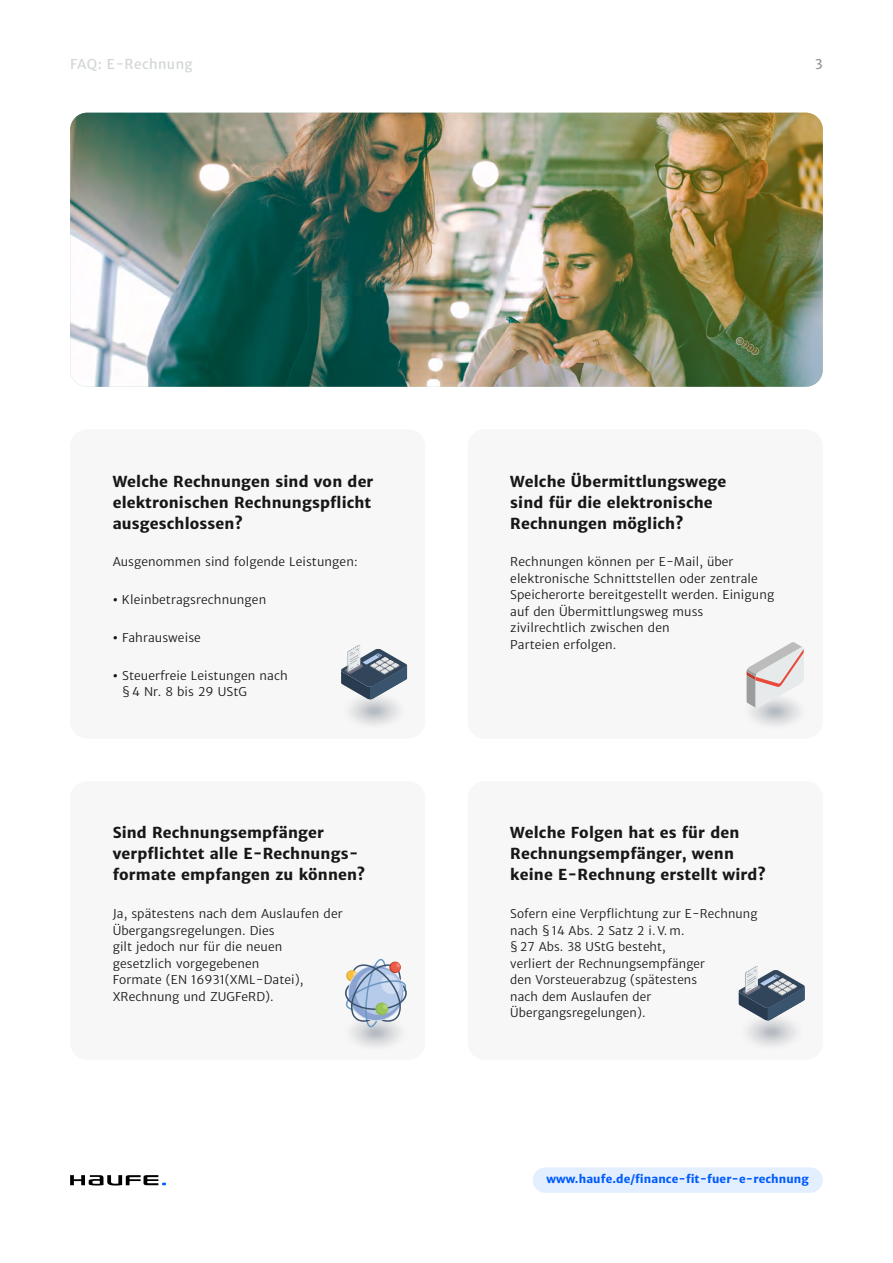
<style>
.page{position:relative;width:893px;height:1263px;background:#fff}
.page>*{position:absolute;margin:0;border:0;box-sizing:border-box;transform-origin:0 0}
.t1{font:700 15px/21px "Haufe Merriweather Sans";letter-spacing:.01em;color:#181716}
.t2{font:13.5px "Haufe Merriweather Sans";letter-spacing:.03em;color:#d2d5d7}
.t3{font:13.5px "Haufe Merriweather Sans";color:#8f939b}
.t4{font:12px/16.5px "Haufe Merriweather Sans Lt";letter-spacing:.01em;color:#181716}
.t5{font:700 11.25px "Haufe Merriweather Sans";letter-spacing:.01em;color:#005bfe}
.s1{font-family:"Haufe Merriweather Sans";font-weight:700}
</style>
<div class="page">
<div style="left:70px;top:429px;width:355px;height:310px;background:#f7f7f8;border-radius:17px"></div>
<svg style="left:341px;top:645px;width:67px;height:80px"></svg>
<div style="left:468px;top:429px;width:355px;height:310px;background:#f7f7f8;border-radius:17px"></div>
<svg style="left:746px;top:642px;width:58px;height:83px"></svg>
<div style="left:70px;top:781px;width:355px;height:279px;background:#f7f7f8;border-radius:17px"></div>
<svg style="left:345px;top:959px;width:62px;height:88px"></svg>
<div style="left:468px;top:781px;width:355px;height:279px;background:#f7f7f8;border-radius:17px"></div>
<img style="left:70px;top:113px;width:753px;height:274px;border-radius:17px">
<svg style="left:738px;top:966px;width:67px;height:80px"></svg>
<div style="left:533px;top:1167px;width:290px;height:26px;background:#e3efff;border-radius:13px"></div>
<svg style="left:70px;top:1175px;width:96px;height:10px"></svg>
<p class="t2" style="left:70px;top:56px;width:124px">FAQ: E-Rechnung</p>
<p class="t3" style="left:815px;top:56px;width:9px">3</p>
<p class="t1" style="left:113px;top:471px;width:262px">Welche Rechnungen sind von der elektronischen Rechnungspflicht ausgeschlossen?</p>
<p class="t4" style="left:113px;top:554px;width:246px">Ausgenommen sind folgende Leistungen:</p>
<p class="t4" style="left:113px;top:592px;width:155px"><span class="s1">•</span> Kleinbetragsrechnungen</p>
<p class="t4" style="left:113px;top:629px;width:90px"><span class="s1">•</span> Fahrausweise</p>
<p class="t4" style="left:122px;top:667px;width:167px;text-indent:-9px"><span class="s1">•</span> Steuerfreie Leistungen nach § 4 Nr. 8 bis 29 UStG</p>
<p class="t1" style="left:113px;top:823px;width:254px">Sind Rechnungsempfänger verpflichtet alle E-Rechnungs&shy;formate empfangen zu können?</p>
<p class="t4" style="left:113px;top:906px;width:231px">Ja, spätestens nach dem Auslaufen der<br>Übergangsregelungen. Dies<br>gilt jedoch nur für die neuen gesetzlich vorgegebenen<br>Formate (EN 16931(XML-Datei),<br>XRechnung und ZUGFeRD).</p>
<p class="t1" style="left:510px;top:471px;width:217px">Welche Übermittlungswege sind für die elektronische<br>Rechnungen möglich?</p>
<p class="t4" style="left:510px;top:554px;width:265px">Rechnungen können per E-Mail, über elektronische Schnittstellen oder zentrale Speicherorte bereitgestellt werden. Einigung auf den Übermittlungsweg muss zivilrechtlich zwischen den<br>Parteien erfolgen.</p>
<p class="t1" style="left:510px;top:823px;width:257px">Welche Folgen hat es für den<br>Rechnungsempfänger, wenn keine E-Rechnung erstellt wird?</p>
<p class="t4" style="left:510px;top:906px;width:249px">Sofern eine Verpflichtung zur E-Rechnung nach § 14 Abs. 2 Satz 2 i. V. m.<br>§ 27 Abs. 38 UStG besteht,<br>verliert der Rechnungsempfänger<br>den Vorsteuerabzug (spätestens<br>nach dem Auslaufen der<br>Übergangsregelungen).</p>
<p class="t5" style="left:547px;top:1172px;width:264px">www.haufe.de/finance-fit-fuer-e-rechnung</p>
</div>
